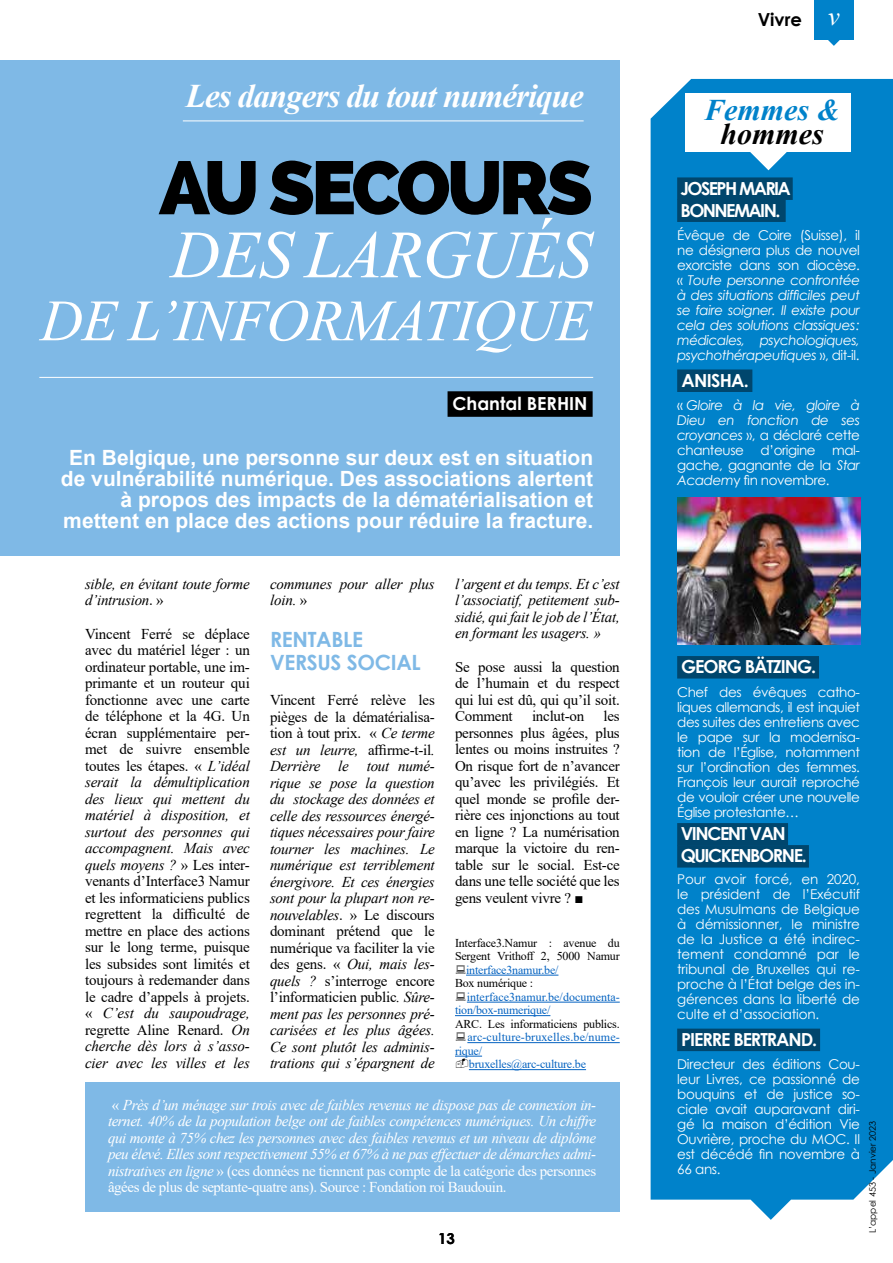
<style>
.page{position:relative;width:893px;height:1263px;background:#fff}
.page>*{position:absolute;margin:0;border:0;box-sizing:border-box;transform-origin:0 0}
.t1{font:800 75px "Raleway";letter-spacing:-.05em;color:#000}
.t2{font:italic 67.5px "Times New Roman";letter-spacing:-.015em;color:#fff}
.t3{font:italic 58.5px "Times New Roman";letter-spacing:-.015em;color:#fff}
.t4{font:italic 700 33px "Times New Roman";letter-spacing:-.03em;color:#fff}
.t5{font:italic 700 30px "Times New Roman";color:#0082ca}
.t6{font:italic 700 30px "Times New Roman";color:#000}
.t7{font:italic 26.1px "Times New Roman";color:#fff}
.t8{font:700 21px/21px "Arial";color:#fff;text-align:right}
.t9{font:700 21px/22.5px "Century Gothic";letter-spacing:-.015em;color:#7fb9e6}
.t10{font:700 18px "Century Gothic";letter-spacing:-.06em;color:#fff}
.t11{font:700 18px/22px "Century Gothic";letter-spacing:-.08em;color:#fff}
.t12{font:700 18px/22px "Century Gothic";letter-spacing:-.09em;color:#fff}
.t13{font:700 18px "Century Gothic";color:#fff}
.t14{font:700 18px "Century Gothic";color:#000}
.t15{font:15px/16.5px "Times New Roman";letter-spacing:-.015em;color:#000;text-align:justify}
.t16{font:italic 15px/16.5px "Times New Roman";letter-spacing:-.015em;color:#000}
.t17{font:italic 15px/16.5px "Times New Roman";letter-spacing:-.03em;color:#fff;text-align:justify}
.t18{font:700 15px "Century Gothic";color:#000}
.t19{font:13.5px/15px "Century Gothic";letter-spacing:-.025em;color:#fff;text-align:justify}
.t20{font:italic 13.5px/15px "Century Gothic";letter-spacing:-.03em;color:#fff;text-align:justify}
.t21{font:12px/13.5px "Times New Roman";letter-spacing:-.015em;color:#0563c1}
.t22{font:12px/13.5px "Times New Roman";letter-spacing:-.015em;color:#000}
.t23{font:12px "Times New Roman";letter-spacing:.01em;color:#0563c1}
.t24{font:9px "Century Gothic";color:#000}
.s1{font-style:normal}
.s2{font-style:italic}
</style>
<div class="page">
<div style="left:651px;top:79px;width:242px;height:1141px;background:#0082ca"></div>
<div style="left:685px;top:94px;width:166px;height:58px;background:#fff"></div>
<svg style="left:749px;top:152px;width:38px;height:18px"></svg>
<div style="left:677px;top:177px;width:116px;height:23px;background:#00466d"></div>
<div style="left:677px;top:199px;width:109px;height:23px;background:#00466d"></div>
<div style="left:677px;top:369px;width:75px;height:23px;background:#00466d"></div>
<div style="left:677px;top:656px;width:142px;height:22px;background:#00466d"></div>
<div style="left:677px;top:823px;width:111px;height:22px;background:#00466d"></div>
<div style="left:677px;top:845px;width:132px;height:22px;background:#00466d"></div>
<div style="left:677px;top:1028px;width:143px;height:23px;background:#00466d"></div>
<img style="left:677px;top:497px;width:183px;height:147px">
<div style="left:814px;top:0;width:40px;height:39px;background:#0082ca"></div>
<svg style="left:827px;top:39px;width:13px;height:7px"></svg>
<div style="left:0;top:60px;width:620px;height:496px;background:#7fb9e6"></div>
<hr style="left:183px;top:121px;width:401px;height:1px;background:#fff">
<hr style="left:39px;top:377px;width:554px;height:1px;background:#fff">
<div style="left:448px;top:391px;width:145px;height:26px;background:#000"></div>
<hr style="left:466px;top:975px;width:92px;height:1px;background:#0563c1">
<hr style="left:467px;top:1002px;width:153px;height:1px;background:#0563c1">
<hr style="left:455px;top:1015px;width:95px;height:1px;background:#0563c1">
<hr style="left:467px;top:1042px;width:153px;height:1px;background:#0563c1">
<hr style="left:469px;top:1069px;width:117px;height:1px;background:#0563c1">
<div style="left:85px;top:1082px;width:535px;height:129px;background:#7fb9e6"></div>
<svg style="left:455px;top:1056px;width:27px;height:1px"></svg>
<h3 class="t4" style="left:186px;top:78px;width:399px">Les dangers du tout numérique</h3>
<h1 class="t1" style="left:159px;top:144px;width:435px">AU SECOURS</h1>
<h2 class="t2" style="left:171px;top:217px;width:422px">DES LARGUÉS</h2>
<h3 class="t3" style="left:41px;top:288px;width:553px">DE L’INFORMATIQUE</h3>
<p class="t13" style="left:453px;top:392px;width:136px">Chantal BERHIN</p>
<h3 class="t8" style="left:61px;top:448px;width:534px">En Belgique, une personne sur deux est en situation de vulnérabilité numérique. Des associations alertent à propos des impacts de la dématérialisation et mettent en place des actions pour réduire la fracture.</h3>
<p class="t16" style="left:85px;top:575px;width:166px">sible, en évitant toute forme d’intrusion<span class="s1">. »</span></p>
<p class="t15" style="left:85px;top:625px;width:166px">Vincent Ferré se déplace avec du matériel léger : un ordinateur portable, une im&shy;primante et un routeur qui fonctionne avec une carte de téléphone et la 4G. Un écran supplémentaire per&shy;met de suivre ensemble toutes les étapes. « <span class="s2">L’idéal serait la démultiplication des lieux qui mettent du matériel à disposition, et surtout des personnes qui accompagnent. Mais avec quels moyens ?</span> » Les inter&shy;venants d’Interface3 Namur et les informaticiens publics regrettent la difficulté de mettre en place des actions sur le long terme, puisque les subsides sont limités et toujours à redemander dans le cadre d’appels à projets. « <span class="s2">C’est du saupoudrage, </span>regrette Aline Renard. <span class="s2">On cherche dès lors à s’asso&shy;cier avec les villes et les</span></p>
<p class="t16" style="left:270px;top:575px;width:166px">communes pour aller plus loin. <span class="s1">»</span></p>
<h3 class="t9" style="left:270px;top:627px;width:152px">RENTABLE<br>VERSUS SOCIAL</h3>
<p class="t16" style="left:270px;top:692px;width:166px;text-align:justify"><span class="s1">Vincent Ferré relève les pièges de la dématérialisa&shy;tion à tout prix. «</span> Ce terme est un leurre, <span class="s1">affirme-t-il</span>.<br>Derrière le tout numé&shy;rique se pose la question du stockage des données et celle des ressources énergé&shy;tiques nécessaires pour faire tourner les machines. Le numérique est terriblement énergivore. Et ces énergies sont pour la plupart non re&shy;nouvelables<span class="s1">. » Le discours dominant prétend que le numérique va faciliter la vie des gens. «</span> Oui, mais les&shy;quels ? <span class="s1">s’interroge encore l’informaticien public</span>. Sûre&shy;ment pas les personnes pré&shy;carisées et les plus âgées.<br>Ce sont plutôt les adminis&shy;trations qui s’épargnent de</p>
<p class="t16" style="left:455px;top:575px;width:166px;text-align:justify">l’argent et du temps. Et c’est l’associatif, petitement sub&shy;sidié, qui fait le job de l’État, en formant les usagers. »</p>
<p class="t15" style="left:455px;top:658px;width:166px">Se pose aussi la question de l’humain et du respect qui lui est dû, qui qu’il soit.<br>Comment</p>
<p class="t15" style="left:455px;top:708px;width:166px;text-indent:149px">les personnes plus âgées, plus lentes ou moins instruites ?<br>On risque fort de n’avancer qu’avec les privilégiés. Et quel monde se profile der&shy;rière ces injonctions au tout en ligne ? La numérisation marque la victoire du ren&shy;table sur le social. Est-ce dans une telle société que les gens veulent vivre ? ■</p>
<p class="t22" style="left:455px;top:936px;width:166px">Interface3.Namur : avenue du<br>Sergent Vrithoff 2, 5000 Namur</p>
<p class="t21" style="left:466px;top:963px;width:94px">interface3namur.be/</p>
<p class="t22" style="left:455px;top:976px;width:80px">Box numérique :</p>
<p class="t21" style="left:455px;top:990px;width:166px;text-indent:12px">interface3namur.be/documenta&shy;tion/box-numerique/</p>
<p class="t22" style="left:455px;top:1017px;width:166px">ARC. Les informaticiens publics.</p>
<p class="t23" style="left:467px;top:1031px;width:154px">arc-culture-bruxelles.be/nume-</p>
<p class="t21" style="left:455px;top:1044px;width:29px">rique/</p>
<p class="t21" style="left:469px;top:1057px;width:119px">bruxelles@arc-culture.be</p>
<p class="t17" style="left:108px;top:1096px;width:490px"><span class="s1">«</span> Près d’un ménage sur trois avec de faibles revenus ne dispose pas de connexion in&shy;ternet. 40% de la population belge ont de faibles compétences numériques. Un chiffre qui monte à 75% chez les personnes avec des faibles revenus et un niveau de diplôme peu élevé. Elles sont respectivement 55% et 67% à ne pas effectuer de démarches admi&shy;nistratives en ligne <span class="s1">» (ces données ne tiennent pas compte de la catégorie des personnes âgées de plus de septante-quatre ans). Source : Fondation roi Baudouin.</span></p>
<p class="t15" style="left:532px;top:708px;width:54px">inclut-on</p>
<p class="t18" style="left:438px;top:1229px;width:18px">13</p>
<p class="t14" style="left:758px;top:8px;width:46px">Vivre</p>
<h3 class="t7" style="left:828px;top:2px;width:13px">v</h3>
<h3 class="t5" style="left:704px;top:93px;width:137px">Femmes &amp;</h3>
<h3 class="t6" style="left:720px;top:117px;width:105px">hommes</h3>
<p class="t12" style="left:681px;top:177px;width:112px">JOSEPH MARIA<br>BONNEMAIN.</p>
<p class="t20" style="left:677px;top:227px;width:184px"><span class="s1">Évêque de Coire (Suisse), il ne désignera plus de nouvel exorciste dans son diocèse. «</span> Toute personne confrontée à des situations difficiles peut se faire soigner. Il existe pour cela des solutions classiques: médicales, psychologiques, psychothérapeutiques <span class="s1">», dit-il.</span></p>
<p class="t10" style="left:681px;top:369px;width:69px">ANISHA.</p>
<p class="t19" style="left:677px;top:397px;width:184px">« <span class="s2">Gloire à la vie, gloire à Dieu en fonction de ses croyances</span> », a déclaré cette chanteuse d’origine mal&shy;gache, gagnante de la <span class="s2">Star Academ</span>y fin novembre.</p>
<p class="t10" style="left:681px;top:655px;width:136px">GEORG BÄTZING.</p>
<p class="t19" style="left:677px;top:684px;width:184px">Chef des évêques catho&shy;liques allemands, il est inquiet des suites des entretiens avec le pape sur la modernisa&shy;tion de l’Église, notamment sur l’ordination des femmes.<br>François leur aurait reproché de vouloir créer une nouvelle Église protestante…</p>
<p class="t11" style="left:681px;top:822px;width:127px">VINCENT VAN<br>QUICKENBORNE.</p>
<p class="t19" style="left:677px;top:871px;width:184px">Pour avoir forcé, en 2020, le président de l’Exécutif des Musulmans de Belgique à démissionner, le ministre de la Justice a été indirec&shy;tement condamné par le tribunal de Bruxelles qui re&shy;proche à l’État belge des in&shy;gérences dans la liberté de culte et d’association.</p>
<p class="t10" style="left:681px;top:1028px;width:138px">PIERRE BERTRAND.</p>
<p class="t19" style="left:677px;top:1056px;width:184px">Directeur des éditions Cou&shy;leur Livres, ce passionné de bouquins et de justice so&shy;ciale avait auparavant diri&shy;gé la maison d’édition Vie Ouvrière, proche du MOC. Il est décédé fin novembre à 66 ans.</p>
<p class="t24" style="left:867px;top:1233px;width:114px;rotate:-90deg">L’appel 453 - Janvier 2023</p>
</div>
